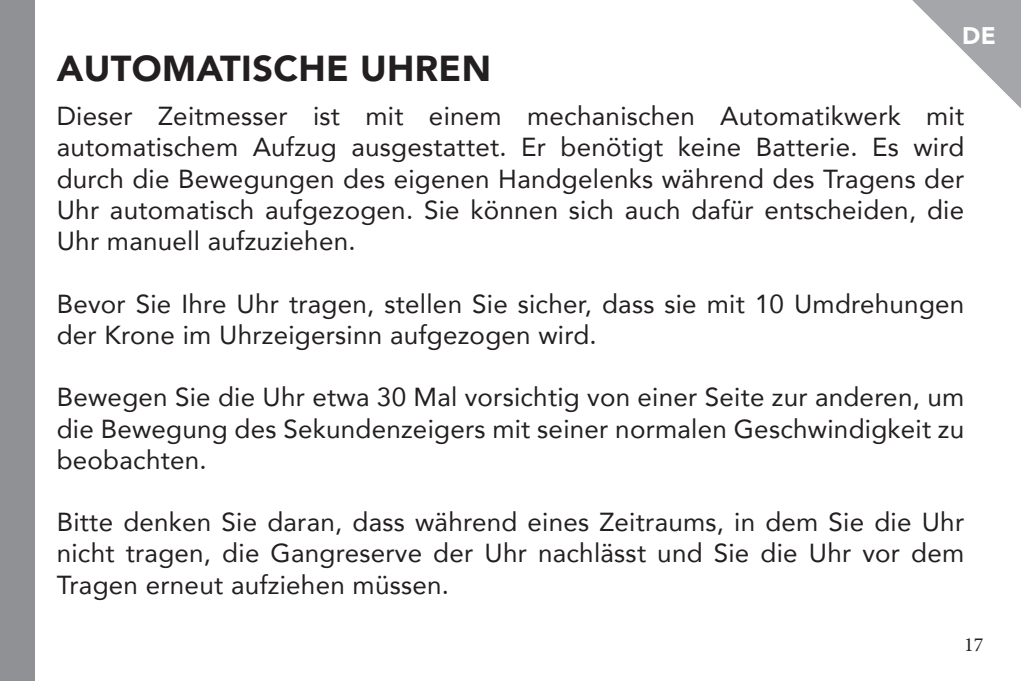
<style>
.page{position:relative;width:1021px;height:681px;background:#fff}
.page>*{position:absolute;margin:0;border:0;box-sizing:border-box;transform-origin:0 0}
.t1{font:900 36px "Avenir";letter-spacing:.01em;color:#231f20}
.t2{font:26px/31.2px "Avenir";letter-spacing:.01em;color:#231f20;text-align:justify}
.t3{font:900 24px "Avenir";color:#fff}
.t4{font:20px "Minion Pro";color:#231f20}
</style>
<div class="page">
<svg style="left:912px;top:0;width:108px;height:108px"></svg>
<div style="left:962px;top:20px;width:35px;height:25px;background:#a5a6aa"></div>
<div style="left:0;top:0;width:34px;height:680px;background:#8f9194"></div>
<p class="t1" style="left:57px;top:37px;width:436px">AUTOMATISCHE UHREN</p>
<p class="t3" style="left:973px;top:9px;width:35px">DE</p>
<p class="t3" style="left:962px;top:15px;width:35px">DE</p>
<p class="t2" style="left:57px;top:100px;width:909px">Dieser Zeitmesser ist mit einem mechanischen Automatikwerk mit automatischem Aufzug ausgestattet. Er benötigt keine Batterie. Es wird durch die Bewegungen des eigenen Handgelenks während des Tragens der Uhr automatisch aufgezogen. Sie können sich auch dafür entscheiden, die Uhr manuell aufzuziehen.</p>
<p class="t2" style="left:57px;top:287px;width:909px">Bevor Sie Ihre Uhr tragen, stellen Sie sicher, dass sie mit 10 Umdrehungen der Krone im Uhrzeigersinn aufgezogen wird.</p>
<p class="t2" style="left:57px;top:381px;width:909px">Bewegen Sie die Uhr etwa 30 Mal vorsichtig von einer Seite zur anderen, um die Bewegung des Sekundenzeigers mit seiner normalen Geschwindigkeit zu</p>
<p class="t2" style="left:57px;top:443px;width:152px">beobachten.</p>
<p class="t2" style="left:57px;top:505px;width:909px">Bitte denken Sie daran, dass während eines Zeitraums, in dem Sie die Uhr nicht tragen, die Gangreserve der Uhr nachlässt und Sie die Uhr vor dem Tragen erneut aufziehen müssen.</p>
<p class="t4" style="left:964px;top:630px;width:21px">17</p>
</div>
